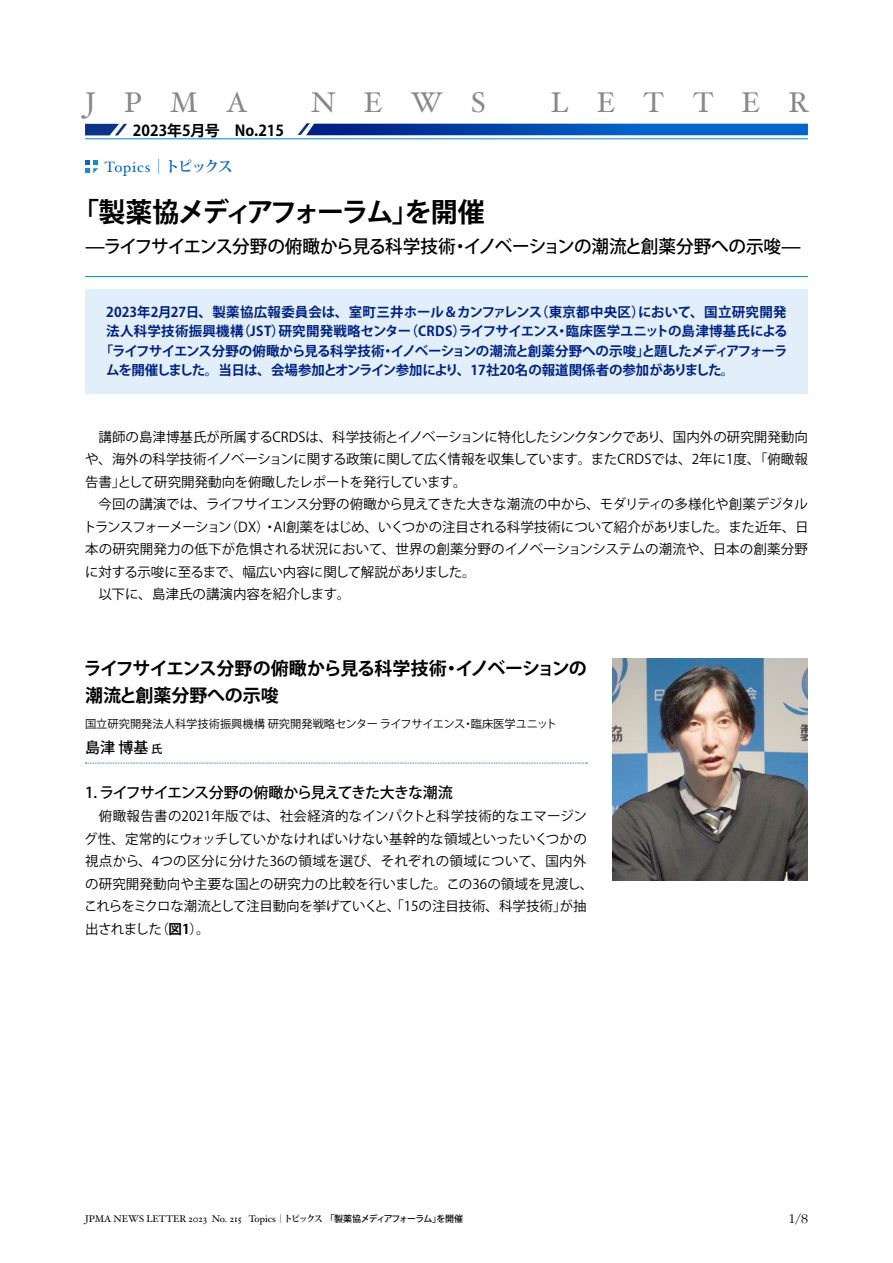
<style>
.page{position:relative;width:893px;height:1263px;background:#fff}
.page>*{position:absolute;margin:0;border:0;box-sizing:border-box;transform-origin:0 0}
.t1{font:28.5px "Hoefler Text";letter-spacing:.995em;color:#888}
.t2{font:700 27px "Koz Go Pr 6 N";letter-spacing:-.09em;color:#000}
.t3{font:500 18px "Koz Go Pr 6 N";letter-spacing:-.045em;color:#000}
.t4{font:700 18px/27px "Koz Go Pr 6 N";letter-spacing:-.04em;color:#000}
.t5{font:500 15px "Koz Go Pr 6 N";letter-spacing:-.065em;color:#000}
.t6{font:700 15px "Koz Go Pr 6 N";color:#000}
.t7{font:15px "Hoefler Text";letter-spacing:.05em;color:#0066cb}
.t8{font:300 13.8px "ITC Garamond Std";color:#000}
.t9{font:13.5px/22.5px "Koz Go Pr 6 N";color:#000}
.t10{font:700 13.5px "Koz Go Pr 6 N";letter-spacing:.02em;color:#002285}
.t11{font:700 13.5px "Koz Go Pr 6 N";letter-spacing:-.01em;color:#002285}
.t12{font:700 13.5px "Koz Go Pr 6 N";letter-spacing:-.07em;color:#002285}
.t13{font:700 13.5px "Koz Go Pr 6 N";letter-spacing:-.04em;color:#002285}
.t14{font:11.25px "Koz Go Pr 6 N";color:#000}
.t15{font:9.75px "Hoefler Text";color:#000}
.s1{font-family:"Koz Min Pr 6 N";font-weight:700}
.s2{font-size:11.25px}
.s3{font-weight:700}
.s4{font-family:"Koz Min Pro";font-size:9px}
.s5{font-family:"Koz Min Pro";font-weight:700;font-size:9px}
.s6{font-family:"Koz Go Pr 6 N";font-weight:500;font-size:9px}
</style>
<div class="page">
<svg style="left:85px;top:763px;width:502px;height:1px"></svg>
<img style="left:612px;top:659px;width:196px;height:221px">
<div style="left:85px;top:289px;width:723px;height:105px;background:#e2effa"></div>
<hr style="left:85px;top:276px;width:723px;height:1px;background:#0085d6">
<svg style="left:85px;top:124px;width:42px;height:11px"></svg>
<svg style="left:298px;top:123px;width:510px;height:12px;background:#1258b6"></svg>
<hr style="left:85px;top:139px;width:723px;height:1px;background:#0085d6">
<svg style="left:85px;top:160px;width:13px;height:13px"></svg>
<h1 class="t1" style="left:85px;top:85px;width:164px">JPMA</h1>
<h1 class="t1" style="left:311px;top:85px;width:176px">NEWS</h1>
<h1 class="t1" style="left:551px;top:85px;width:260px">LETTER</h1>
<p class="t6" style="left:133px;top:122px;width:153px">2023年5月号　No.215</p>
<p class="t7" style="left:105px;top:158px;width:130px">Topics<span class="s1">｜トピックス</span></p>
<h2 class="t2" style="left:72px;top:196px;width:414px">「製薬協メディアフォーラム」を開催</h2>
<h3 class="t3" style="left:85px;top:236px;width:718px">—ライフサイエンス分野の俯瞰から見る科学技術・イノベーションの潮流と創薬分野への示唆—</h3>
<p class="t11" style="left:106px;top:304px;width:682px">2023年2月27日、製薬協広報委員会は、室町三井ホール＆カンファレンス（東京都中央区）において、国立研究開発</p>
<p class="t10" style="left:106px;top:324px;width:683px">法人科学技術振興機構（JST）研究開発戦略センター（CRDS）ライフサイエンス・臨床医学ユニットの島津博基氏による</p>
<p class="t12" style="left:100px;top:343px;width:689px">「ライフサイエンス分野の俯瞰から見る科学技術・イノベーションの潮流と創薬分野への示唆」と題したメディアフォーラ</p>
<p class="t13" style="left:106px;top:363px;width:630px">ムを開催しました。当日は、会場参加とオンライン参加により、17社20名の報道関係者の参加がありました。</p>
<p class="t9" style="left:83px;top:426px;width:727px">　講師の島津博基氏が所属するCRDSは、科学技術とイノベーションに特化したシンクタンクであり、国内外の研究開発動向や、海外の科学技術イノベーションに関する政策に関して広く情報を収集しています。またCRDSでは、2年に1度、「俯瞰報告書」として研究開発動向を俯瞰したレポートを発行しています。<br>　今回の講演では、ライフサイエンス分野の俯瞰から見えてきた大きな潮流の中から、モダリティの多様化や創薬デジタルトランスフォーメーション（DX）・AI創薬をはじめ、いくつかの注目される科学技術について紹介がありました。また近年、日本の研究開発力の低下が危惧される状況において、世界の創薬分野のイノベーションシステムの潮流や、日本の創薬分野に対する示唆に至るまで、幅広い内容に関して解説がありました。<br>　以下に、島津氏の講演内容を紹介します。</p>
<h3 class="t4" style="left:84px;top:655px;width:505px">ライフサイエンス分野の俯瞰から見る科学技術・イノベーションの潮流と創薬分野への示唆</h3>
<p class="t14" style="left:85px;top:718px;width:484px">国立研究開発法人科学技術振興機構 研究開発戦略センター ライフサイエンス・臨床医学ユニット　</p>
<p class="t5" style="left:85px;top:739px;width:79px">島津 博基<span class="s2">氏</span></p>
<p class="t5" style="left:85px;top:784px;width:369px">1. ライフサイエンス分野の俯瞰から見えてきた大きな潮流</p>
<p class="t9" style="left:84px;top:805px;width:511px">　俯瞰報告書の2021年版では、社会経済的なインパクトと科学技術的なエマージング性、定常的にウォッチしていかなければいけない基幹的な領域といったいくつかの視点から、4つの区分に分けた36の領域を選び、それぞれの領域について、国内外の研究開発動向や主要な国との研究力の比較を行いました。この36の領域を見渡し、これらをミクロな潮流として注目動向を挙げていくと、「15の注目技術、科学技術」が抽出されました（<span class="s3">図1</span>）。</p>
<p class="t15" style="left:85px;top:1213px;width:379px">JPMA NEWS LETTER 2023 No. 215 Topics<span class="s4">｜</span><span class="s5">トピックス</span> <span class="s6">「製薬協メディアフォーラム」を開催</span></p>
<p class="t8" style="left:789px;top:1212px;width:21px">1/8</p>
</div>
